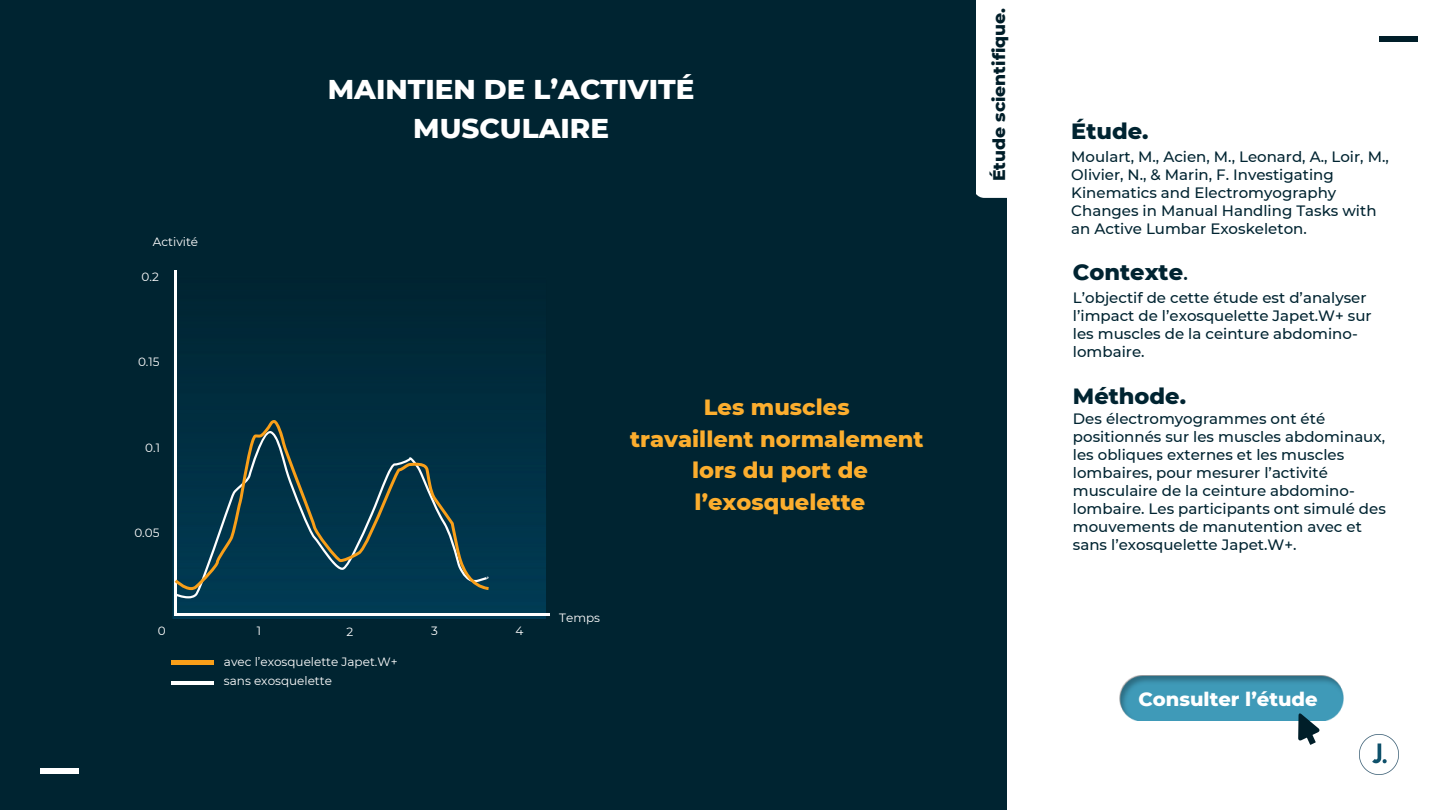
<style>
.page{position:relative;width:1440px;height:810px;background:#fff}
.page>*{position:absolute;margin:0;border:0;box-sizing:border-box;transform-origin:0 0}
.t1{font:800 27.75px/38.2px "Montserrat";color:#fff;text-align:center}
.t2{font:800 22.5px/31.5px "Montserrat";color:#fcae2e;text-align:center}
.t3{font:800 22.5px "Montserrat";color:#002431}
.t4{font:800 19.5px "Montserrat";color:#fff}
.t5{font:800 17.25px "Montserrat";color:#001e29}
.t6{font:500 15px/18px "Montserrat";color:#002431}
.t7{font:12px "Montserrat";color:#fff}
.s1{font-weight:500}
</style>
<div class="page">
<div style="left:0;top:0;width:1007px;height:810px;background:#002431"></div>
<svg style="left:1373px;top:734px;width:26px;height:41px"></svg>
<div style="left:40px;top:768px;width:38px;height:6px;background:#fff"></div>
<div style="left:1379px;top:36px;width:39px;height:6px;background:#001e29"></div>
<img style="left:1120px;top:675px;width:224px;height:45px">
<svg style="left:1298px;top:713px;width:22px;height:32px"></svg>
<img style="left:173px;top:274px;width:373px;height:345px">
<hr style="left:171px;top:661px;width:43px;height:4px;background:#f99f19">
<hr style="left:171px;top:681px;width:43px;height:3px;background:#fff">
<hr style="left:175px;top:613px;width:375px;height:3px;background:#fff">
<hr style="left:175px;top:270px;width:2px;height:345px;background:#fff">
<div style="left:177px;top:590px;width:312px;height:8px;background:#003a52"></div>
<svg style="left:175px;top:420px;width:314px;height:170px;background:#113e4d"></svg>
<div style="left:976px;top:0;width:31px;height:198px;background:#fff"></div>
<img style="left:1359px;top:735px;width:39px;height:39px">
<h1 class="t1" style="left:328px;top:70px;width:368px">MAINTIEN DE L’ACTIVITÉ<br>MUSCULAIRE</h1>
<p class="t7" style="left:153px;top:234px;width:47px">Activité</p>
<p class="t7" style="left:142px;top:270px;width:19px">0.2</p>
<p class="t7" style="left:138px;top:355px;width:23px">0.15</p>
<p class="t7" style="left:145px;top:440px;width:16px">0.1</p>
<p class="t7" style="left:134px;top:525px;width:27px">0.05</p>
<p class="t7" style="left:158px;top:624px;width:9px">0</p>
<p class="t7" style="left:257px;top:624px;width:6px">1</p>
<p class="t7" style="left:347px;top:624px;width:8px">2</p>
<p class="t7" style="left:224px;top:655px;width:175px">avec l’exosquelette Japet.W+</p>
<p class="t7" style="left:224px;top:673px;width:110px">sans exosquelette</p>
<h2 class="t7" style="left:431px;top:623px;width:8px">3</h2>
<h4 class="t7" style="left:516px;top:624px;width:9px">4</h4>
<p class="t2" style="left:630px;top:391px;width:295px">Les muscles<br>travaillent normalement lors du port de l’exosquelette</p>
<h5 class="t7" style="left:559px;top:610px;width:42px">Temps</h5>
<h5 class="t5" style="left:989px;top:181px;width:175px;rotate:-90deg">Étude scientifique.</h5>
<p class="t3" style="left:1071px;top:117px;width:79px">Étude.</p>
<p class="t6" style="left:1071px;top:147px;width:319px">Moulart, M., Acien, M., Leonard, A., Loir, M., Olivier, N., &amp; Marin, F. Investigating Kinematics and Electromyography Changes in Manual Handling Tasks with an Active Lumbar Exoskeleton.</p>
<p class="t3" style="left:1073px;top:258px;width:117px">Contexte<span class="s1">.</span></p>
<p class="t6" style="left:1073px;top:288px;width:300px">L’objectif de cette étude est d’analyser l’impact de l’exosquelette Japet.W+ sur les muscles de la ceinture abdomino&shy;lombaire.</p>
<p class="t3" style="left:1073px;top:382px;width:115px">Méthode.</p>
<p class="t6" style="left:1073px;top:410px;width:314px">Des électromyogrammes ont été positionnés sur les muscles abdominaux, les obliques externes et les muscles lombaires, pour mesurer l’activité musculaire de la ceinture abdomino&shy;lombaire. Les participants ont simulé des mouvements de manutention avec et sans l’exosquelette Japet.W+.</p>
<h5 class="t4" style="left:1139px;top:687px;width:181px">Consulter l’étude</h5>
</div>
